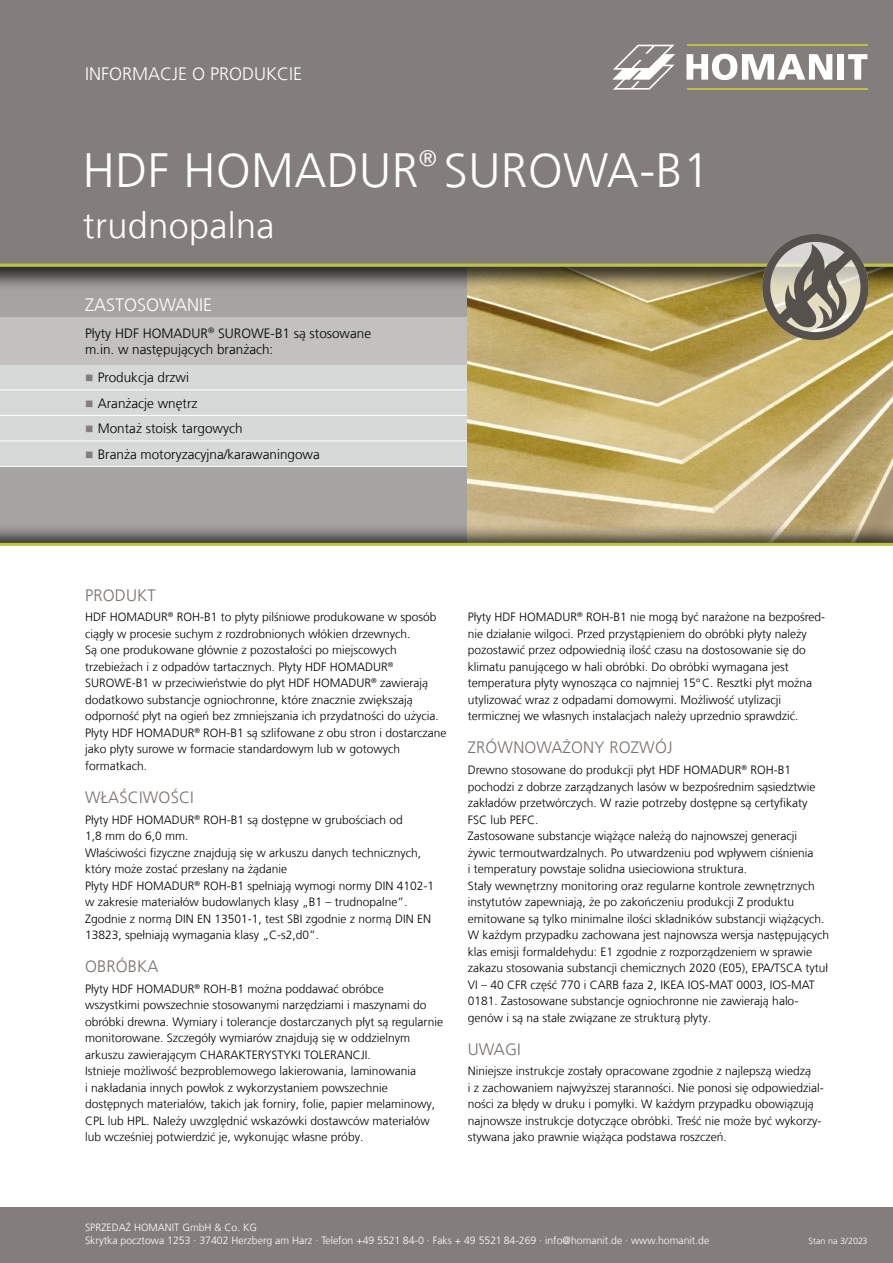
<style>
.page{position:relative;width:893px;height:1263px;background:#fff}
.page>*{position:absolute;margin:0;border:0;box-sizing:border-box;transform-origin:0 0}
.t1{font:300 48px "Frutiger LT Com";letter-spacing:.01em;color:#fff}
.t2{font:300 36px "Frutiger LT Com";letter-spacing:.01em;color:#fff}
.t3{font:300 18px "Frutiger LT Com";color:#fff}
.t4{font:300 16.5px "Frutiger LT Com";letter-spacing:.01em;color:#77716d}
.t5{font:300 13.5px/16.5px "Frutiger LT Com";color:#000}
.t6{font:300 12px/16.5px "Frutiger LT Com";color:#000}
.t7{font:300 10.5px/13.5px "Frutiger LT Com";color:#fff}
.t8{font:300 9px "Frutiger LT Com";color:#fff}
.s1{color:#837e7b}
</style>
<div class="page">
<div style="left:0;top:267px;width:468px;height:277px;background:#a6a4a2"></div>
<div style="left:0;top:318px;width:468px;height:46px;background:#c2c1c0"></div>
<div style="left:0;top:364px;width:468px;height:102px;background:#d7d8d8"></div>
<hr style="left:0;top:389px;width:468px;height:1px;background:#fff">
<hr style="left:0;top:415px;width:468px;height:1px;background:#fff">
<hr style="left:0;top:440px;width:468px;height:1px;background:#fff">
<hr style="left:0;top:466px;width:468px;height:1px;background:#fff">
<img style="left:468px;top:290px;width:425px;height:232px">
<div style="left:0;top:522px;width:893px;height:741px;background:#000;opacity:.75"></div>
<div style="left:0;top:543px;width:893px;height:720px;background:#fff"></div>
<div style="left:0;top:1207px;width:893px;height:56px;background:#837e7b"></div>
<div style="left:0;top:0;width:893px;height:290px;background:#000;opacity:.75"></div>
<div style="left:0;top:0;width:893px;height:267px;background:#837e7b"></div>
<svg style="left:686px;top:54px;width:146px;height:26px"></svg>
<div style="left:837px;top:54px;width:7px;height:26px;background:#fff"></div>
<svg style="left:848px;top:54px;width:19px;height:26px"></svg>
<svg style="left:612px;top:45px;width:63px;height:45px"></svg>
<hr style="left:686px;top:45px;width:181px;height:1px;background:#bcc142">
<hr style="left:686px;top:88px;width:181px;height:2px;background:#bcc142">
<hr style="left:0;top:543px;width:893px;height:3px;background:#bcc142">
<hr style="left:0;top:264px;width:893px;height:3px;background:#bcc142">
<svg style="left:762px;top:234px;width:106px;height:106px;background:#908979"></svg>
<h3 class="t3" style="left:85px;top:63px;width:219px">INFORMACJE O PRODUKCIE</h3>
<h1 class="t1" style="left:83px;top:142px;width:628px">HDF HOMADUR<sup>®</sup> SUROWA-B1</h1>
<h2 class="t2" style="left:83px;top:204px;width:193px">trudnopalna</h2>
<h3 class="t3" style="left:85px;top:294px;width:129px">ZASTOSOWANIE</h3>
<p class="t5" style="left:85px;top:325px;width:288px">Płyty HDF HOMADUR<sup>®</sup> SUROWE-B1 są stosowane m.in. w następujących branżach:</p>
<p class="t5" style="left:85px;top:369px;width:106px"><span class="s1">■</span> Produkcja drzwi</p>
<p class="t5" style="left:85px;top:395px;width:114px"><span class="s1">■</span> Aranżacje wnętrz</p>
<p class="t5" style="left:85px;top:420px;width:159px"><span class="s1">■</span> Montaż stoisk targowych</p>
<p class="t5" style="left:85px;top:446px;width:236px"><span class="s1">■</span> Branża motoryzacyjna/karawaningowa</p>
<h3 class="t4" style="left:85px;top:585px;width:72px">PRODUKT</h3>
<p class="t6" style="left:85px;top:609px;width:363px">HDF HOMADUR<sup>®</sup> ROH-B1 to płyty pilśniowe produkowane w sposób ciągły w procesie suchym z rozdrobnionych włókien drzewnych.<br>Są one produkowane głównie z pozostałości po miejscowych trzebieżach i z odpadów tartacznych. Płyty HDF HOMADUR<sup>® </sup>SUROWE-B1 w przeciwieństwie do płyt HDF HOMADUR<sup>®</sup> zawierają dodatkowo substancje ogniochronne, które znacznie zwiększają odporność płyt na ogień bez zmniejszania ich przydatności do użycia.<br>Płyty HDF HOMADUR<sup>®</sup> ROH-B1 są szlifowane z obu stron i dostarczane jako płyty surowe w formacie standardowym lub w gotowych formatkach.</p>
<h3 class="t4" style="left:85px;top:787px;width:110px">WŁAŚCIWOŚCI</h3>
<p class="t6" style="left:85px;top:811px;width:350px">Płyty HDF HOMADUR<sup>®</sup> ROH-B1 są dostępne w grubościach od<br>1,8 mm do 6,0 mm.<br>Właściwości fizyczne znajdują się w arkuszu danych technicznych, który może zostać przesłany na żądanie<br>Płyty HDF HOMADUR<sup>®</sup> ROH-B1 spełniają wymogi normy DIN 4102-1 w zakresie materiałów budowlanych klasy „B1 – trudnopalne”.<br>Zgodnie z normą DIN EN 13501-1, test SBI zgodnie z normą DIN EN 13823, spełniają wymagania klasy „C-s2,d0”.</p>
<h3 class="t4" style="left:85px;top:957px;width:75px">OBRÓBKA</h3>
<p class="t6" style="left:85px;top:980px;width:360px">Płyty HDF HOMADUR<sup>®</sup> ROH-B1 można poddawać obróbce<br>wszystkimi powszechnie stosowanymi narzędziami i maszynami do obróbki drewna. Wymiary i tolerancje dostarczanych płyt są regularnie monitorowane. Szczegóły wymiarów znajdują się w oddzielnym arkuszu zawierającym CHARAKTERYSTYKI TOLERANCJI.<br>Istnieje możliwość bezproblemowego lakierowania, laminowania<br>i nakładania innych powłok z wykorzystaniem powszechnie dostępnych materiałów, takich jak forniry, folie, papier melaminowy, CPL lub HPL. Należy uwzględnić wskazówki dostawców materiałów lub wcześniej potwierdzić je, wykonując własne próby.</p>
<p class="t6" style="left:468px;top:609px;width:359px">Płyty HDF HOMADUR<sup>®</sup> ROH-B1 nie mogą być narażone na bezpośred&shy;nie działanie wilgoci. Przed przystąpieniem do obróbki płyty należy pozostawić przez odpowiednią ilość czasu na dostosowanie się do klimatu panującego w hali obróbki. Do obróbki wymagana jest temperatura płyty wynosząca co najmniej 15°C. Resztki płyt można utylizować wraz z odpadami domowymi. Możliwość utylizacji termicznej we własnych instalacjach należy uprzednio sprawdzić.</p>
<h3 class="t4" style="left:468px;top:738px;width:206px">ZRÓWNOWAŻONY ROZWÓJ</h3>
<p class="t6" style="left:468px;top:762px;width:363px">Drewno stosowane do produkcji płyt HDF HOMADUR<sup>®</sup> ROH-B1 pochodzi z dobrze zarządzanych lasów w bezpośrednim sąsiedztwie zakładów przetwórczych. W razie potrzeby dostępne są certyfikaty FSC lub PEFC.<br>Zastosowane substancje wiążące należą do najnowszej generacji<br>żywic termoutwardzalnych. Po utwardzeniu pod wpływem ciśnienia<br>i temperatury powstaje solidna usieciowiona struktura.<br>Stały wewnętrzny monitoring oraz regularne kontrole zewnętrznych instytutów zapewniają, że po zakończeniu produkcji Z produktu emitowane są tylko minimalne ilości składników substancji wiążących.<br>W każdym przypadku zachowana jest najnowsza wersja następujących klas emisji formaldehydu: E1 zgodnie z rozporządzeniem w sprawie zakazu stosowania substancji chemicznych 2020 (E05), EPA/TSCA tytuł VI – 40 CFR część 770 i CARB faza 2, IKEA IOS-MAT 0003, IOS-MAT 0181. Zastosowane substancje ogniochronne nie zawierają halo&shy;genów i są na stałe związane ze strukturą płyty.</p>
<h3 class="t4" style="left:468px;top:1039px;width:55px">UWAGI</h3>
<p class="t6" style="left:468px;top:1063px;width:358px">Niniejsze instrukcje zostały opracowane zgodnie z najlepszą wiedzą<br>i z zachowaniem najwyższej staranności. Nie ponosi się odpowiedzial&shy;ności za błędy w druku i pomyłki. W każdym przypadku obowiązują najnowsze instrukcje dotyczące obróbki. Treść nie może być wykorzy&shy;stywana jako prawnie wiążąca podstawa roszczeń.</p>
<p class="t7" style="left:85px;top:1220px;width:626px">SPRZEDAŻ HOMANIT GmbH &amp; Co. KG<br>Skrytka pocztowa 1253 · 37402 Herzberg am Harz · Telefon +49 5521 84-0 · Faks + 49 5521 84-269 · info@homanit.de · www.homanit.de</p>
<p class="t8" style="left:809px;top:1236px;width:60px">Stan na 3/2023</p>
</div>
